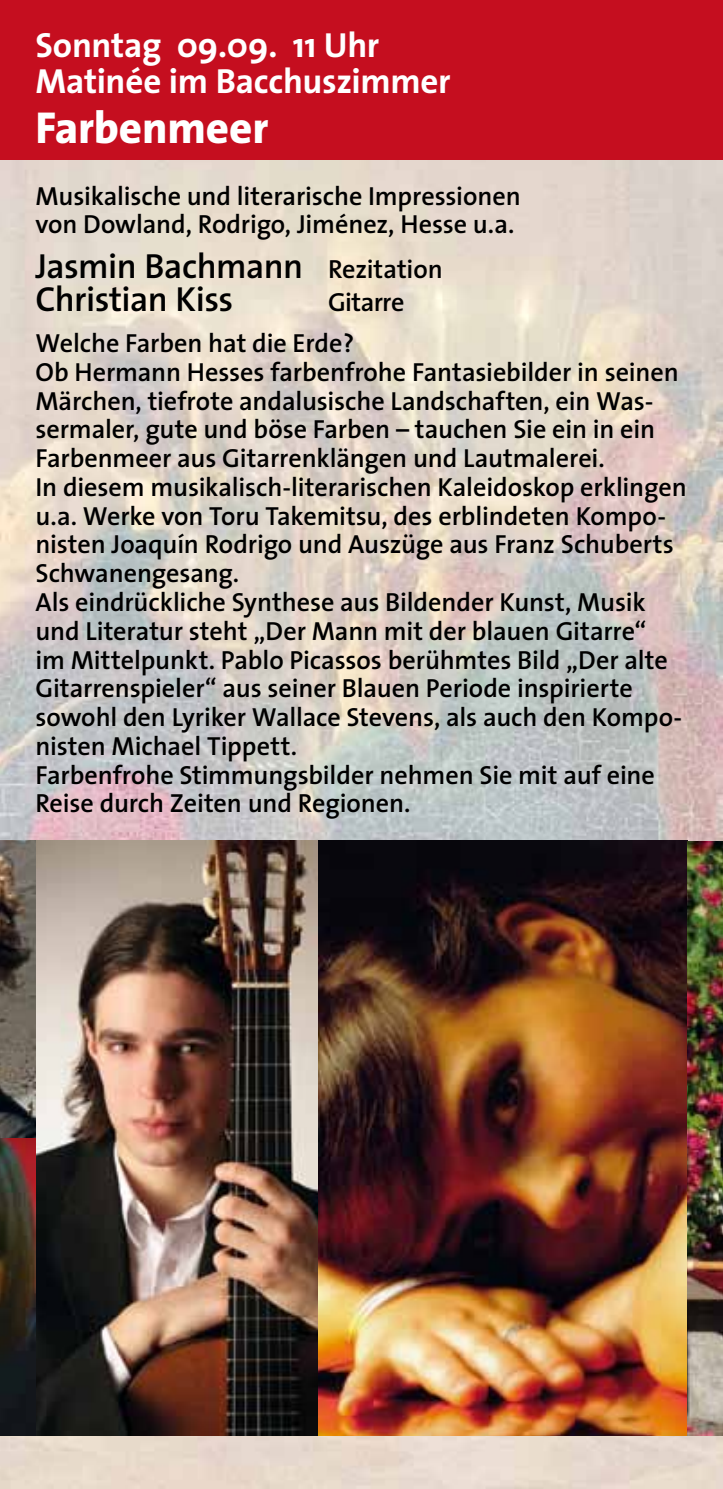
<style>
.page{position:relative;width:723px;height:1489px;background:#fff}
.page>*{position:absolute;margin:0;border:0;box-sizing:border-box;transform-origin:0 0}
.t1{font:800 45px "The Sans";letter-spacing:-.005em;color:#fff}
.t2{font:700 35px/36px "The Sans";letter-spacing:-.01em;color:#fff}
.t3{font:600 35px/32.5px "The Sans";letter-spacing:-.02em;color:#000}
.t4{font:600 26.25px/28.8px "The Sans";letter-spacing:-.005em;color:#000}
.s1{font-size:26.25px}
</style>
<div class="page">
<img style="left:0;top:159px;width:723px;height:1329px">
<img style="left:0;top:840px;width:723px;height:595px">
<div style="left:0;top:0;width:723px;height:159px;background:#c50e1f"></div>
<h2 class="t2" style="left:35px;top:27px;width:417px">Sonntag 09.09. 11 Uhr<br>Matinée im Bacchuszimmer</h2>
<h1 class="t1" style="left:35px;top:90px;width:235px">Farbenmeer</h1>
<p class="t4" style="left:35px;top:180px;width:487px">Musikalische und literarische Impressionen von Dowland, Rodrigo, Jiménez, Hesse u.a.</p>
<h2 class="t3" style="left:35px;top:249px;width:409px">Jasmin Bachmann <span class="s1">Rezitation<br></span>Christian Kiss</h2>
<p class="t4" style="left:35px;top:280px;width:370px;line-height:41.2px;text-indent:293px">Gitarre<br>Welche Farben hat die Erde?</p>
<p class="t4" style="left:35px;top:357px;width:653px">Ob Hermann Hesses farbenfrohe Fantasiebilder in seinen Märchen, tiefrote andalusische Landschaften, ein Was&shy;sermaler, gute und böse Farben – tauchen Sie ein in ein Farbenmeer aus Gitarrenklängen und Lautmalerei.<br>In diesem musikalisch-literarischen Kaleidoskop erklingen u.a. Werke von Toru Takemitsu, des erblindeten Kompo&shy;nisten Joaquín Rodrigo und Auszüge aus Franz Schuberts Schwanengesang.<br>Als eindrückliche Synthese aus Bildender Kunst, Musik und Literatur steht „Der Mann mit der blauen Gitarre“<br>im Mittelpunkt. Pablo Picassos berühmtes Bild „Der alte Gitarrenspieler“ aus seiner Blauen Periode inspirierte sowohl den Lyriker Wallace Stevens, als auch den Kompo&shy;nisten Michael Tippett.<br>Farbenfrohe Stimmungsbilder nehmen Sie mit auf eine Reise durch Zeiten und Regionen.</p>
</div>
